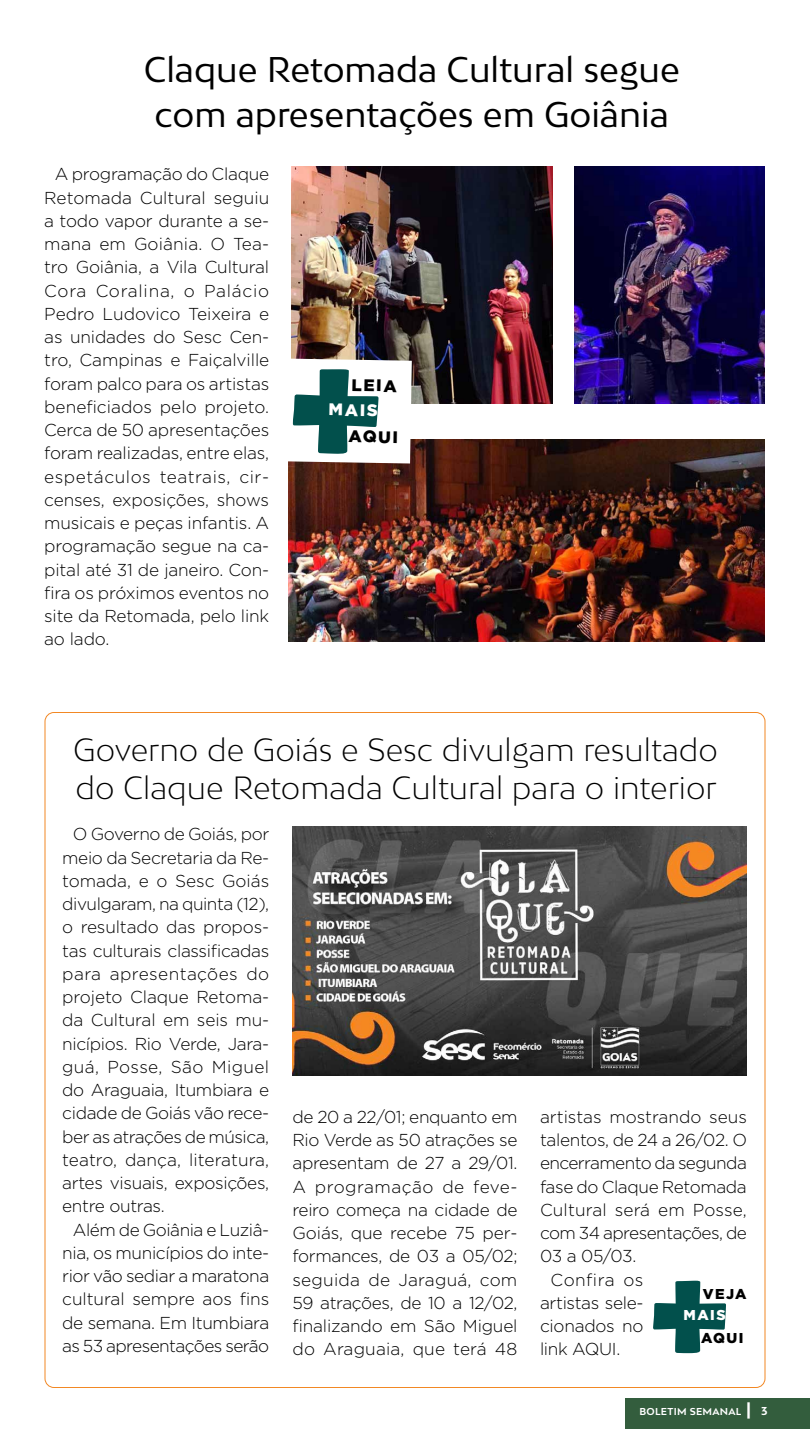
<style>
.page{position:relative;width:810px;height:1440px;background:#fff}
.page>*{position:absolute;margin:0;border:0;box-sizing:border-box;transform-origin:0 0}
.t1{font:33.75px/45px "Bw Mitga";color:#000;text-align:center}
.t2{font:300 30.38px/37.5px "Bw Mitga";color:#000}
.t3{font:300 17.25px/23.2px "Gotham";letter-spacing:-.02em;color:#000;text-align:justify}
.t4{font:300 17.25px "Gotham";color:#000}
.t5{font:300 17.25px "Gotham";letter-spacing:.01em;color:#000}
.t6{font:300 17.25px "Gotham";letter-spacing:.03em;color:#000}
.t7{font:900 16.73px "Gotham";color:#000}
.t8{font:900 16.73px "Gotham";color:#fff}
.t9{font:900 14.33px "Gotham";letter-spacing:.1em;color:#000}
.t10{font:900 14.33px "Gotham";color:#fff}
.t11{font:700 9.45px "Bw Mitga";letter-spacing:.03em;color:#fff}
.s1{font-size:16.27px}
.s2{font-size:10.88px}
</style>
<div class="page">
<div style="left:625px;top:1398px;width:185px;height:31px;background:#335d3d"></div>
<img style="left:575px;top:166px;width:189px;height:238px">
<img style="left:288px;top:440px;width:477px;height:202px">
<img style="left:292px;top:166px;width:260px;height:238px">
<svg style="left:288px;top:358px;width:124px;height:106px"></svg>
<img style="left:292px;top:826px;width:455px;height:249px">
<svg style="left:653px;top:1281px;width:73px;height:72px"></svg>
<h1 class="t1" style="left:144px;top:46px;width:538px">Claque Retomada Cultural segue com apresentações em Goiânia</h1>
<p class="t3" style="left:44px;top:162px;width:227px;text-indent:11px">A programação do Claque Retomada Cultural seguiu a todo vapor durante a se&shy;mana em Goiânia. O Tea&shy;tro Goiânia, a Vila Cultural Cora Coralina, o Palácio Pedro Ludovico Teixeira e as unidades do Sesc Cen&shy;tro, Campinas e Faiçalville foram palco para os artistas beneficiados pelo projeto.<br>Cerca de 50 apresentações foram realizadas, entre elas, espetáculos teatrais, cir&shy;censes, exposições, shows musicais e peças infantis. A programação segue na ca&shy;pital até 31 de janeiro. Con&shy;fira os próximos eventos no site da Retomada, pelo link ao lado.</p>
<p class="t7" style="left:352px;top:374px;width:47px;rotate:1deg">LEIA</p>
<p class="t7" style="left:349px;top:425px;width:51px;rotate:1deg">AQUI</p>
<p class="t8" style="left:329px;top:398px;width:51px;rotate:1deg">MAIS</p>
<h2 class="t2" style="left:73px;top:730px;width:646px">Governo de Goiás e Sesc divulgam resultado do Claque Retomada Cultural para o interior</h2>
<p class="t3" style="left:62px;top:822px;width:209px;text-indent:11px">O Governo de Goiás, por meio da Secretaria da Re&shy;tomada, e o Sesc Goiás divulgaram, na quinta (12), o resultado das propos&shy;tas culturais classificadas para apresentações do projeto Claque Retoma&shy;da Cultural em seis mu&shy;nicípios. Rio Verde, Jara&shy;guá, Posse, São Miguel do Araguaia, Itumbiara e cidade de Goiás vão rece&shy;ber as atrações de música, teatro, dança, literatura, artes visuais, exposições, entre outras.</p>
<p class="t3" style="left:62px;top:1217px;width:209px;text-indent:11px">Além de Goiânia e Luziâ&shy;nia, os municípios do inte&shy;rior vão sediar a maratona cultural sempre aos fins de semana. Em Itumbiara as 53 apresentações serão</p>
<p class="t3" style="left:293px;top:1105px;width:227px">de 20 a 22/01; enquanto em Rio Verde as 50 atrações se apresentam de 27 a 29/01.<br>A programação de feve&shy;reiro começa na cidade de Goiás, que recebe 75 per&shy;formances, de 03 a 05/02; seguida de Jaraguá, com 59 atrações, de 10 a 12/02, finalizando em São Miguel do Araguaia, que terá 48</p>
<p class="t4" style="left:540px;top:1106px;width:208px">artistas mostrando seus</p>
<p class="t3" style="left:540px;top:1128px;width:209px">talentos, de 24 a 26/02. O</p>
<p class="t3" style="left:540px;top:1151px;width:208px">encerramento da segunda</p>
<p class="t3" style="left:540px;top:1174px;width:208px">fase do Claque Retomada</p>
<p class="t5" style="left:540px;top:1199px;width:208px">Cultural será em Posse,</p>
<p class="t3" style="left:540px;top:1221px;width:208px">com 34 apresentações, de</p>
<p class="t3" style="left:540px;top:1244px;width:98px">03 a 05/03.</p>
<p class="t6" style="left:551px;top:1269px;width:94px">Confira os</p>
<p class="t3" style="left:540px;top:1291px;width:105px">artistas sele-</p>
<p class="t3" style="left:540px;top:1314px;width:105px">cionados no</p>
<p class="t3" style="left:540px;top:1337px;width:82px">link AQUI.</p>
<p class="t9" style="left:703px;top:1284px;width:45px">VEJA</p>
<p class="t9" style="left:701px;top:1328px;width:44px">AQUI</p>
<p class="t10" style="left:684px;top:1305px;width:44px">MAIS</p>
<p class="t11" style="left:640px;top:1405px;width:130px">BOLETIM SEMANAL <span class="s1">|</span> <span class="s2">3</span></p>
</div>
